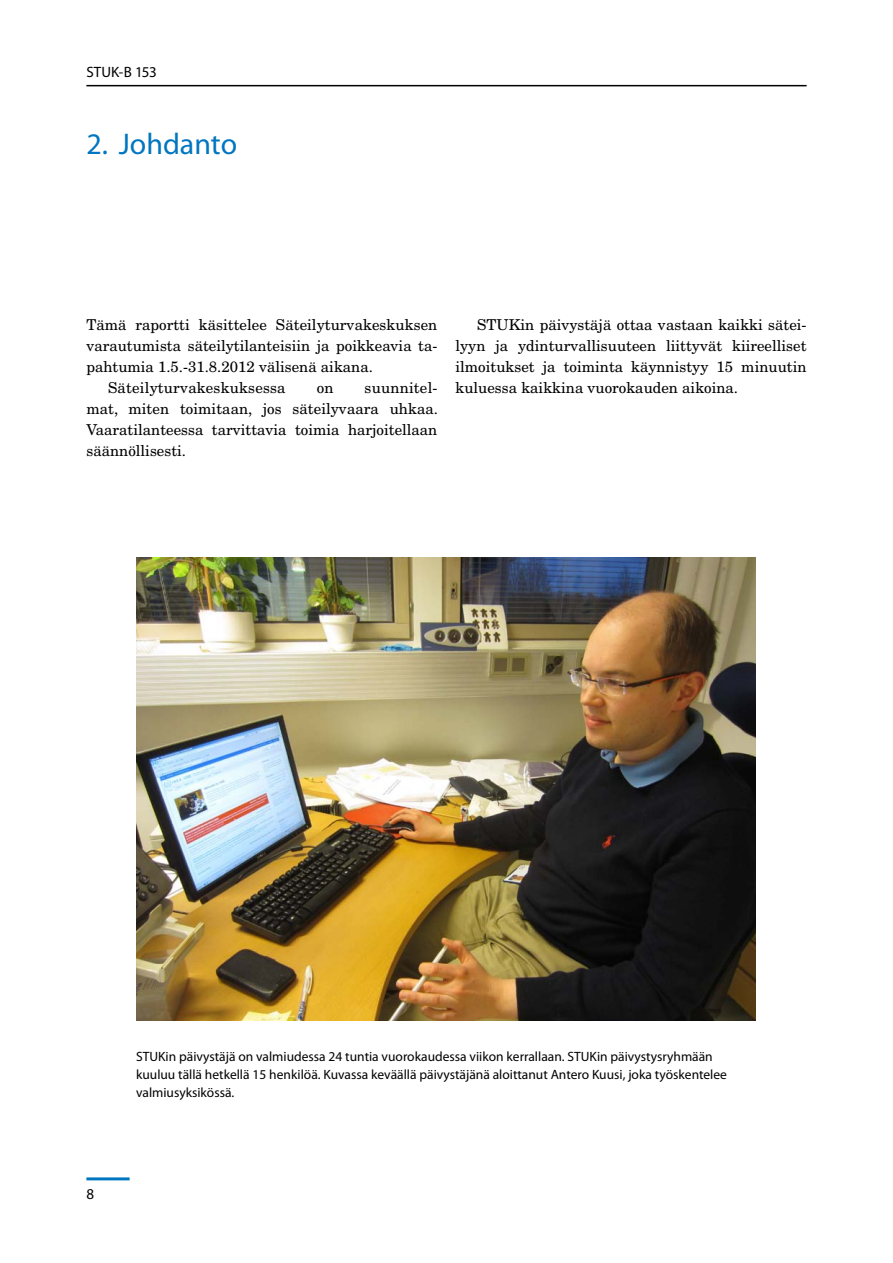
<style>
.page{position:relative;width:893px;height:1263px;background:#fff}
.page>*{position:absolute;margin:0;border:0;box-sizing:border-box;transform-origin:0 0}
.t1{font:30px "Myriad Pro";color:#0076c0}
.Leipäteksti{font:15px/21px "New Century Schlbk LT Std";color:#000;text-align:justify}
.Leipäteksti_1__kpl{font:15px/21px "New Century Schlbk LT Std";color:#000;text-align:justify}
.t2{font:15px "Myriad Pro";color:#000}
.Kuvateksti{font:13.5px/18px "Myriad Pro";color:#000}
</style>
<div class="page">
<hr style="left:86px;top:85px;width:721px;height:1px;background:#000">
<hr style="left:86px;top:1177px;width:44px;height:3px;background:#0076c0">
<img style="left:136px;top:558px;width:619px;height:462px">
<p class="t2" style="left:86px;top:63px;width:72px">STUK-B 153</p>
<h1 class="t1" style="left:86px;top:125px;width:152px">2. Johdanto</h1>
<p class="Leipäteksti_1__kpl" style="left:86px;top:314px;width:353px">Tämä raportti käsittelee Säteilyturvakeskuksen varautumista säteilytilanteisiin ja poikkeavia ta&shy;pahtumia 1.5.-31.8.2012 välisenä aikana.</p>
<p class="Leipäteksti" style="left:108px;top:377px;width:179px">Säteilyturvakeskuksessa</p>
<p class="Leipäteksti" style="left:317px;top:377px;width:18px">on</p>
<p class="Leipäteksti" style="left:86px;top:377px;width:353px;text-indent:278px">suunnitel&shy;mat, miten toimitaan, jos säteilyvaara uhkaa.<br>Vaaratilanteessa tarvittavia toimia harjoitellaan säännöllisesti.</p>
<p class="Leipäteksti" style="left:455px;top:314px;width:353px;text-indent:22px">STUKin päivystäjä ottaa vastaan kaikki sätei&shy;lyyn ja ydinturvallisuuteen liittyvät kiireelliset ilmoitukset ja toiminta käynnistyy 15 minuutin kuluessa kaikkina vuorokauden aikoina.</p>
<p class="t2" style="left:86px;top:1185px;width:9px">8</p>
<p class="Kuvateksti" style="left:136px;top:1047px;width:592px">STUKin päivystäjä on valmiudessa 24 tuntia vuorokaudessa viikon kerrallaan. STUKin päivystysryhmään kuuluu tällä hetkellä 15 henkilöä. Kuvassa keväällä päivystäjänä aloittanut Antero Kuusi, joka työskentelee valmiusyksikössä.</p>
</div>
